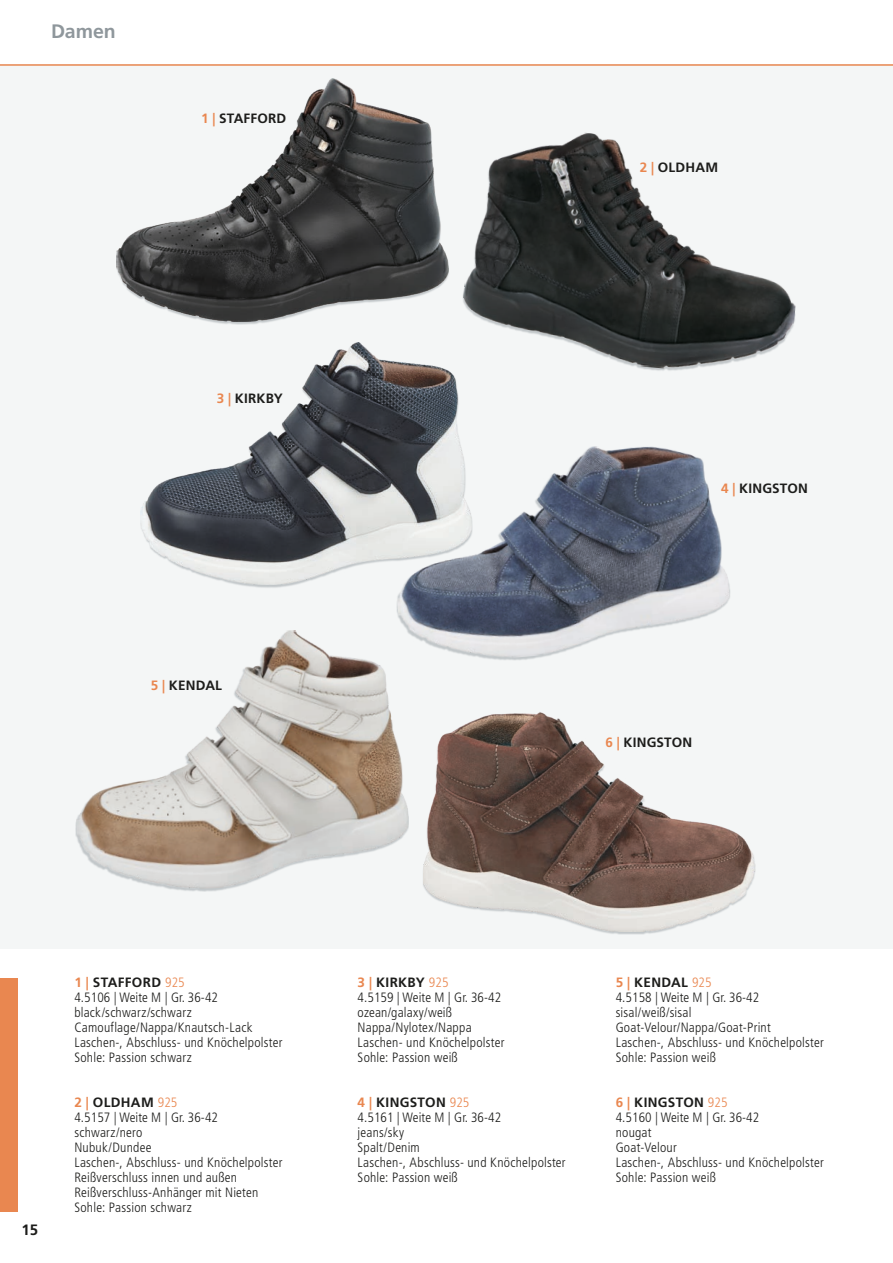
<style>
.page{position:relative;width:893px;height:1263px;background:#fff}
.page>*{position:absolute;margin:0;border:0;box-sizing:border-box;transform-origin:0 0}
.t1{font:700 19.5px "Frutiger LT Pro";color:#8f979c}
.t2{font:700 15px "Frutiger LT Pro";color:#1d1d1b}
.t3{font:300 condensed 13.5px/15px "Frutiger LT Pro";letter-spacing:.015em;color:#1d1d1b}
.t4{font:300 condensed 13.5px "Frutiger LT";letter-spacing:.005em;color:#1d1d1b}
.t5{font:700 13.5px "Frutiger LT Pro";letter-spacing:.015em;color:#1d1d1b}
.s1{color:#e98750}
.s2{font-family:"Frutiger LT";font-weight:300;font-stretch:condensed;color:#e98750}
</style>
<div class="page">
<div style="left:0;top:978px;width:17px;height:234px;background:#e98750"></div>
<div style="left:0;top:64px;width:893px;height:884px;background:#f4f6f6"></div>
<hr style="left:0;top:64px;width:893px;height:2px;background:#e98750">
<img style="left:141px;top:342px;width:318px;height:243px">
<img style="left:385px;top:436px;width:345px;height:224px">
<div style="left:422px;top:712px;width:334px;height:223px;background:#8f979c;opacity:.5"></div>
<img style="left:424px;top:712px;width:332px;height:219px">
<img style="left:117px;top:78px;width:331px;height:244px">
<img style="left:463px;top:132px;width:333px;height:239px">
<img style="left:75px;top:625px;width:336px;height:267px">
<h1 class="t1" style="left:51px;top:19px;width:66px">Damen</h1>
<p class="t5" style="left:201px;top:110px;width:87px"><span class="s1">1 |</span> STAFFORD</p>
<p class="t5" style="left:217px;top:391px;width:68px"><span class="s1">3 |</span> KIRKBY</p>
<p class="t5" style="left:151px;top:678px;width:73px"><span class="s1">5 |</span> KENDAL</p>
<p class="t5" style="left:640px;top:159px;width:80px"><span class="s1">2 |</span> OLDHAM</p>
<p class="t5" style="left:721px;top:481px;width:88px"><span class="s1">4 |</span> KINGSTON</p>
<p class="t5" style="left:606px;top:734px;width:88px"><span class="s1">6 |</span> KINGSTON</p>
<p class="t2" style="left:21px;top:1220px;width:18px">15</p>
<p class="t5" style="left:74px;top:974px;width:112px"><span class="s1">1 |</span> STAFFORD <span class="s2">925</span></p>
<p class="t4" style="left:74px;top:989px;width:145px">4.5106 | Weite M | Gr. 36-42</p>
<p class="t3" style="left:74px;top:1005px;width:210px">black/schwarz/schwarz<br>Camouflage/Nappa/Knautsch-Lack<br>Laschen-, Abschluss- und Knöchelpolster<br>Sohle: Passion schwarz</p>
<p class="t5" style="left:74px;top:1094px;width:104px"><span class="s1">2 |</span> OLDHAM <span class="s2">925</span></p>
<p class="t4" style="left:74px;top:1109px;width:145px">4.5157 | Weite M | Gr. 36-42</p>
<p class="t3" style="left:74px;top:1125px;width:210px">schwarz/nero<br>Nubuk/Dundee<br>Laschen-, Abschluss- und Knöchelpolster<br>Reißverschluss innen und außen<br>Reißverschluss-Anhänger mit Nieten<br>Sohle: Passion schwarz</p>
<p class="t5" style="left:358px;top:974px;width:92px"><span class="s1">3 |</span> KIRKBY <span class="s2">925</span></p>
<p class="t4" style="left:358px;top:989px;width:145px">4.5159 | Weite M | Gr. 36-42</p>
<p class="t3" style="left:358px;top:1005px;width:148px">ozean/galaxy/weiß<br>Nappa/Nylotex/Nappa<br>Laschen- und Knöchelpolster<br>Sohle: Passion weiß</p>
<p class="t5" style="left:358px;top:1094px;width:113px"><span class="s1">4 |</span> KINGSTON <span class="s2">925</span></p>
<p class="t4" style="left:358px;top:1109px;width:145px">4.5161 | Weite M | Gr. 36-42</p>
<p class="t3" style="left:358px;top:1125px;width:210px">jeans/sky<br>Spalt/Denim<br>Laschen-, Abschluss- und Knöchelpolster<br>Sohle: Passion weiß</p>
<p class="t5" style="left:616px;top:974px;width:97px"><span class="s1">5 |</span> KENDAL <span class="s2">925</span></p>
<p class="t4" style="left:616px;top:989px;width:145px">4.5158 | Weite M | Gr. 36-42</p>
<p class="t3" style="left:616px;top:1005px;width:210px">sisal/weiß/sisal<br>Goat-Velour/Nappa/Goat-Print<br>Laschen-, Abschluss- und Knöchelpolster<br>Sohle: Passion weiß</p>
<p class="t5" style="left:616px;top:1094px;width:113px"><span class="s1">6 |</span> KINGSTON <span class="s2">925</span></p>
<p class="t4" style="left:616px;top:1109px;width:145px">4.5160 | Weite M | Gr. 36-42</p>
<p class="t3" style="left:616px;top:1125px;width:210px">nougat<br>Goat-Velour<br>Laschen-, Abschluss- und Knöchelpolster<br>Sohle: Passion weiß</p>
</div>
